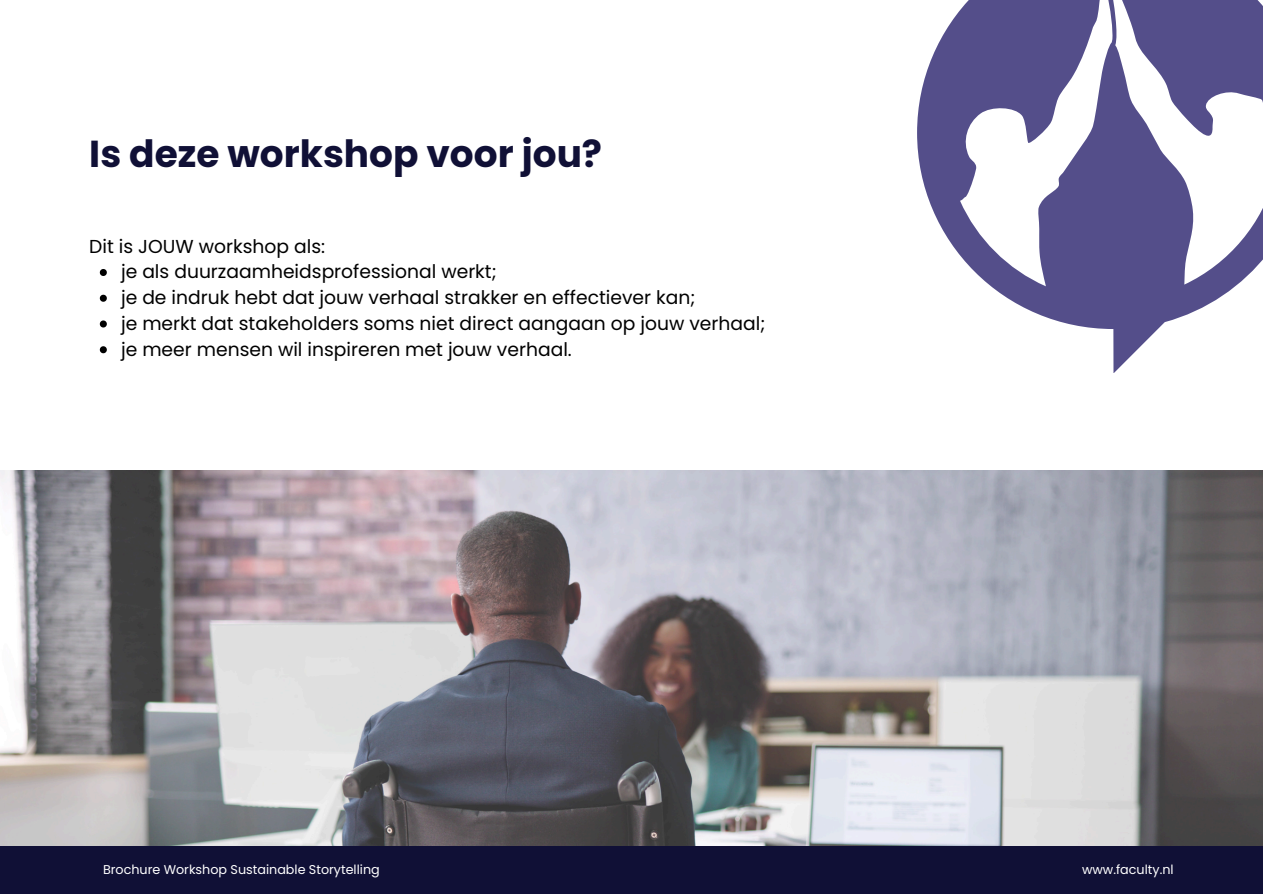
<style>
.page{position:relative;width:1263px;height:894px;background:#fff}
.page>*{position:absolute;margin:0;border:0;box-sizing:border-box;transform-origin:0 0}
.t1{font:700 37.5px "Poppins";color:#101036}
.t2{font:18.75px "Poppins";color:#000}
.t3{font:12.75px "Poppins";color:#fff}
</style>
<div class="page">
<img style="left:0;top:471px;width:1263px;height:375px">
<div style="left:0;top:846px;width:1263px;height:47px;background:#101036"></div>
<svg style="left:917px;top:0;width:346px;height:373px;fill:#544e8a"></svg>
<svg style="left:100px;top:269px;width:7px;height:7px"></svg>
<svg style="left:100px;top:294px;width:7px;height:8px"></svg>
<svg style="left:100px;top:320px;width:7px;height:7px"></svg>
<svg style="left:100px;top:346px;width:7px;height:7px"></svg>
<p class="t1" style="left:89px;top:128px;width:514px">Is deze workshop voor jou?</p>
<h2 class="t2" style="left:89px;top:233px;width:237px">Dit is JOUW workshop als:</h2>
<p class="t2" style="left:121px;top:258px;width:377px">je als duurzaamheidsprofessional werkt;</p>
<p class="t2" style="left:121px;top:284px;width:576px">je de indruk hebt dat jouw verhaal strakker en effectiever kan;</p>
<p class="t2" style="left:121px;top:310px;width:646px">je merkt dat stakeholders soms niet direct aangaan op jouw verhaal;</p>
<p class="t2" style="left:121px;top:336px;width:452px">je meer mensen wil inspireren met jouw verhaal.</p>
<p class="t3" style="left:103px;top:860px;width:278px">Brochure Workshop Sustainable Storytelling</p>
<h1 class="t3" style="left:1082px;top:860px;width:93px">www.faculty.nl</h1>
</div>
